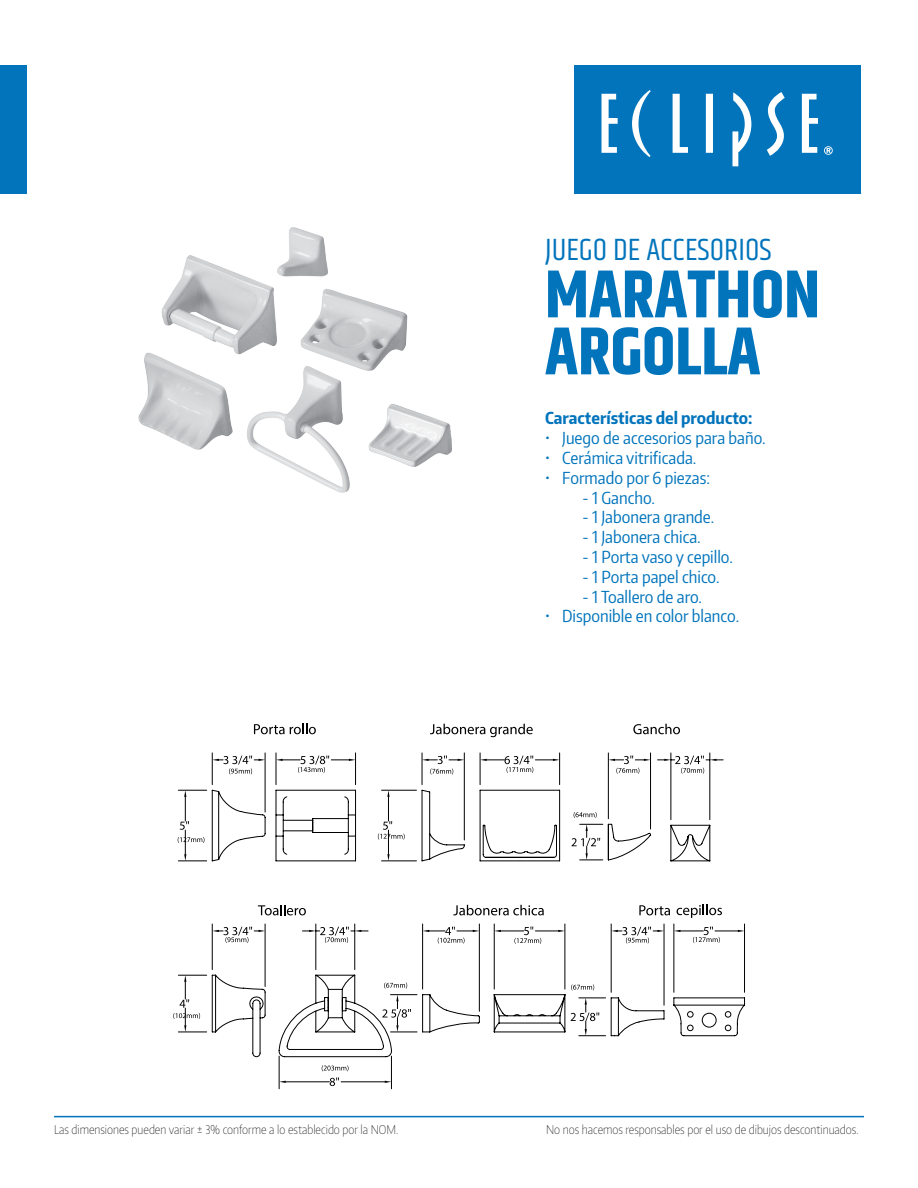
<style>
.page{position:relative;width:918px;height:1188px;background:#fff}
.page>*{position:absolute;margin:0;border:0;box-sizing:border-box;transform-origin:0 0}
.t1{font:700 67.5px "Khand";color:#0174bc}
.t2{font:31.5px "Khand";color:#0174bc}
.t3{font:16.5px "Encode Sans Condensed";color:#0174bc}
.t4{font:700 16.5px "Encode Sans Condensed";color:#0174bc}
.t5{font:100 12px "Encode Sans Condensed";color:#231f20}
</style>
<div class="page">
<hr style="left:54px;top:1116px;width:810px;height:1px;background:#0174bc">
<img style="left:139px;top:228px;width:313px;height:265px">
<svg style="left:212px;top:790px;width:533px;height:267px"></svg>
<svg style="left:254px;top:724px;width:62px;height:10px"></svg>
<svg style="left:430px;top:724px;width:103px;height:13px"></svg>
<svg style="left:453px;top:905px;width:91px;height:10px"></svg>
<svg style="left:258px;top:905px;width:48px;height:10px"></svg>
<svg style="left:633px;top:724px;width:47px;height:10px"></svg>
<svg style="left:639px;top:905px;width:31px;height:10px"></svg>
<svg style="left:677px;top:905px;width:45px;height:13px"></svg>
<hr style="left:355px;top:753px;width:1px;height:32px;background:#000">
<hr style="left:276px;top:753px;width:1px;height:32px;background:#000">
<hr style="left:265px;top:753px;width:1px;height:59px;background:#000">
<hr style="left:212px;top:753px;width:1px;height:32px;background:#000">
<hr style="left:464px;top:753px;width:1px;height:87px;background:#000">
<hr style="left:422px;top:753px;width:1px;height:32px;background:#000">
<hr style="left:559px;top:753px;width:1px;height:32px;background:#000">
<hr style="left:480px;top:753px;width:1px;height:32px;background:#000">
<hr style="left:382px;top:861px;width:34px;height:1px;background:#000">
<hr style="left:382px;top:790px;width:34px;height:1px;background:#000">
<hr style="left:565px;top:924px;width:1px;height:65px;background:#000">
<hr style="left:494px;top:924px;width:1px;height:65px;background:#000">
<hr style="left:479px;top:924px;width:1px;height:87px;background:#000">
<hr style="left:422px;top:924px;width:1px;height:65px;background:#000">
<hr style="left:265px;top:924px;width:1px;height:63px;background:#000">
<hr style="left:212px;top:924px;width:1px;height:46px;background:#000">
<hr style="left:355px;top:924px;width:1px;height:46px;background:#000">
<hr style="left:316px;top:924px;width:1px;height:46px;background:#000">
<hr style="left:341px;top:1082px;width:44px;height:1px;background:#000">
<hr style="left:286px;top:1082px;width:43px;height:1px;background:#000">
<hr style="left:391px;top:1056px;width:1px;height:33px;background:#000">
<hr style="left:279px;top:1056px;width:1px;height:33px;background:#000">
<svg style="left:279px;top:1081px;width:7px;height:2px"></svg>
<svg style="left:385px;top:1081px;width:6px;height:2px"></svg>
<svg style="left:330px;top:1078px;width:9px;height:8px"></svg>
<svg style="left:572px;top:824px;width:31px;height:37px"></svg>
<hr style="left:650px;top:753px;width:1px;height:76px;background:#000">
<hr style="left:608px;top:753px;width:1px;height:66px;background:#000">
<hr style="left:710px;top:753px;width:1px;height:67px;background:#000">
<hr style="left:671px;top:753px;width:1px;height:67px;background:#000">
<svg style="left:571px;top:998px;width:35px;height:38px"></svg>
<hr style="left:664px;top:924px;width:1px;height:81px;background:#000">
<hr style="left:611px;top:924px;width:1px;height:68px;background:#000">
<hr style="left:744px;top:924px;width:1px;height:68px;background:#000">
<hr style="left:674px;top:924px;width:1px;height:68px;background:#000">
<svg style="left:212px;top:756px;width:53px;height:18px"></svg>
<svg style="left:276px;top:756px;width:80px;height:17px"></svg>
<svg style="left:178px;top:790px;width:29px;height:72px"></svg>
<svg style="left:378px;top:790px;width:27px;height:71px"></svg>
<svg style="left:422px;top:756px;width:42px;height:19px"></svg>
<svg style="left:480px;top:756px;width:80px;height:17px"></svg>
<svg style="left:382px;top:983px;width:35px;height:50px"></svg>
<svg style="left:423px;top:927px;width:56px;height:17px"></svg>
<svg style="left:494px;top:927px;width:71px;height:17px"></svg>
<svg style="left:173px;top:975px;width:34px;height:58px"></svg>
<svg style="left:212px;top:927px;width:53px;height:16px"></svg>
<svg style="left:302px;top:927px;width:66px;height:16px"></svg>
<svg style="left:322px;top:1065px;width:27px;height:6px"></svg>
<svg style="left:574px;top:812px;width:23px;height:6px"></svg>
<svg style="left:608px;top:756px;width:42px;height:18px"></svg>
<svg style="left:658px;top:756px;width:65px;height:18px"></svg>
<svg style="left:571px;top:984px;width:23px;height:6px"></svg>
<svg style="left:611px;top:927px;width:53px;height:16px"></svg>
<svg style="left:674px;top:927px;width:70px;height:16px"></svg>
<div style="left:574px;top:66px;width:287px;height:128px;background:#0174bc"></div>
<svg style="left:601px;top:90px;width:217px;height:76px"></svg>
<svg style="left:824px;top:146px;width:9px;height:9px"></svg>
<div style="left:0;top:66px;width:26px;height:128px;background:#0174bc"></div>
<p class="t2" style="left:545px;top:231px;width:228px">JUEGO DE ACCESORIOS</p>
<p class="t1" style="left:545px;top:246px;width:276px">MARATHON</p>
<p class="t1" style="left:545px;top:303px;width:217px">ARGOLLA</p>
<p class="t4" style="left:545px;top:408px;width:209px">Características del producto:</p>
<p class="t3" style="left:545px;top:427px;width:222px">• Juego de accesorios para baño.</p>
<p class="t3" style="left:545px;top:447px;width:153px">• Cerámica vitrificada.</p>
<p class="t3" style="left:545px;top:467px;width:166px">• Formado por 6 piezas:</p>
<p class="t3" style="left:583px;top:487px;width:74px">- 1 Gancho.</p>
<p class="t3" style="left:583px;top:507px;width:133px">- 1 Jabonera grande.</p>
<p class="t3" style="left:583px;top:526px;width:120px">- 1 Jabonera chica.</p>
<p class="t3" style="left:583px;top:546px;width:152px">- 1 Porta vaso y cepillo.</p>
<p class="t3" style="left:583px;top:566px;width:139px">- 1 Porta papel chico.</p>
<p class="t3" style="left:583px;top:586px;width:121px">- 1 Toallero de aro.</p>
<p class="t3" style="left:545px;top:606px;width:196px">• Disponible en color blanco.</p>
<p class="t5" style="left:54px;top:1122px;width:346px">Las dimensiones pueden variar ± 3% conforme a lo establecido por la NOM.</p>
<p class="t5" style="left:546px;top:1122px;width:314px">No nos hacemos responsables por el uso de dibujos descontinuados.</p>
</div>
